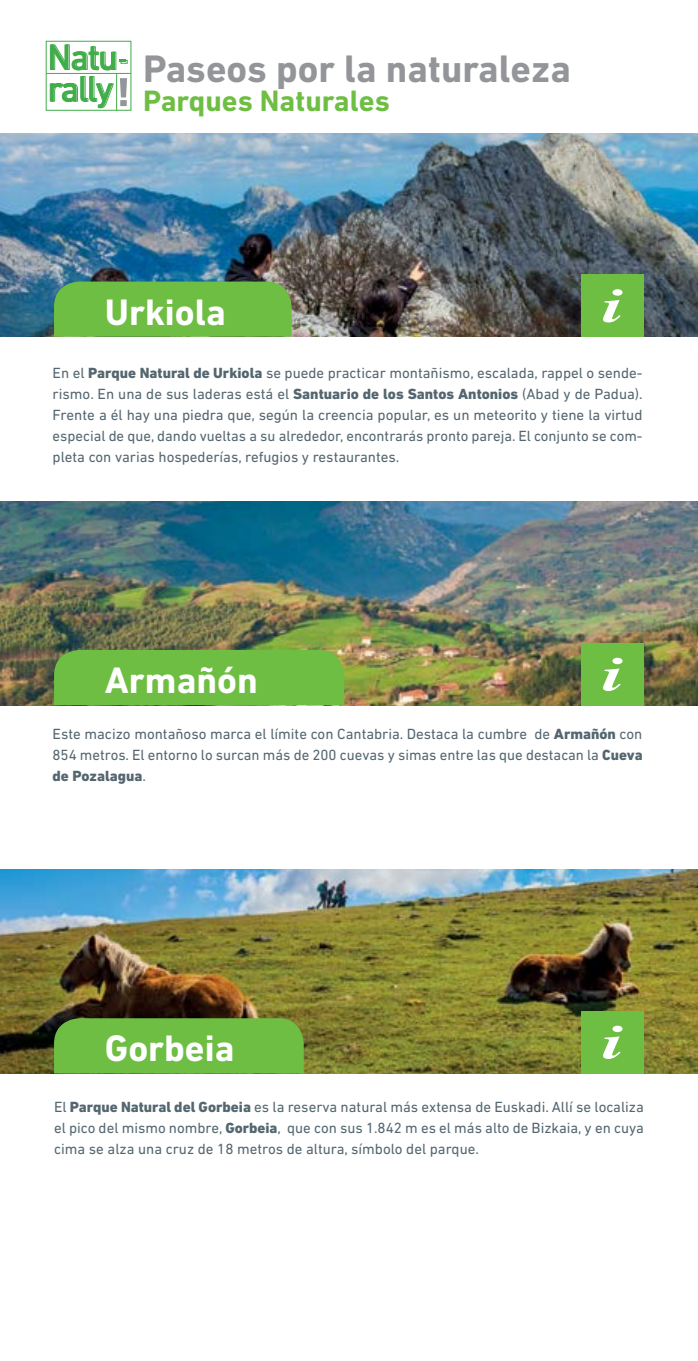
<style>
.page{position:relative;width:698px;height:1361px;background:#fff}
.page>*{position:absolute;margin:0;border:0;box-sizing:border-box;transform-origin:0 0}
.t1{font:700 39px "DIN Next LT Pro";color:#939598}
.t2{font:700 37.5px "DIN Next LT Pro";color:#fff}
.t3{font:700 30px "DIN Next LT Pro";color:#6fbe44}
.t4{font:15px/21px "DIN Next LT Pro";color:#546670;text-align:justify}
.s1{font-weight:800}
</style>
<div class="page">
<img style="left:0;top:501px;width:697px;height:204px">
<img style="left:0;top:134px;width:697px;height:203px">
<img style="left:0;top:869px;width:697px;height:204px">
<img style="left:0;top:133px;width:697px;height:1px">
<div style="left:54px;top:281px;width:237px;height:56px;background:#6fbe44"></div>
<div style="left:54px;top:650px;width:290px;height:55px;background:#6fbe44"></div>
<div style="left:54px;top:1018px;width:249px;height:55px;background:#6fbe44"></div>
<svg style="left:120px;top:78px;width:7px;height:28px"></svg>
<svg style="left:50px;top:76px;width:64px;height:32px"></svg>
<svg style="left:50px;top:44px;width:77px;height:26px"></svg>
<hr style="left:46px;top:73px;width:85px;height:1px;background:#41ad49">
<hr style="left:116px;top:74px;width:1px;height:36px;background:#41ad49">
<div style="left:581px;top:275px;width:62px;height:62px;background:#6fbe44"></div>
<svg style="left:603px;top:289px;width:19px;height:33px"></svg>
<div style="left:581px;top:643px;width:62px;height:62px;background:#6fbe44"></div>
<svg style="left:603px;top:658px;width:19px;height:33px"></svg>
<div style="left:581px;top:1011px;width:62px;height:62px;background:#6fbe44"></div>
<svg style="left:603px;top:1025px;width:19px;height:34px"></svg>
<h1 class="t1" style="left:143px;top:46px;width:429px">Paseos por la naturaleza</h1>
<h3 class="t3" style="left:143px;top:83px;width:248px">Parques Naturales</h3>
<h2 class="t2" style="left:105px;top:290px;width:123px">Urkiola</h2>
<p class="t4" style="left:53px;top:362px;width:591px">En el <span class="s1">Parque Natural de Urkiola</span> se puede practicar montañismo, escalada, rappel o sende&shy;rismo. En una de sus laderas está el <span class="s1">Santuario de los Santos Antonios</span> (Abad y de Padua).<br>Frente a él hay una piedra que, según la creencia popular, es un meteorito y tiene la virtud especial de que, dando vueltas a su alrededor, encontrarás pronto pareja. El conjunto se com&shy;pleta con varias hospederías, refugios y restaurantes.</p>
<h2 class="t2" style="left:105px;top:658px;width:154px">Armañón</h2>
<p class="t4" style="left:53px;top:723px;width:591px">Este macizo montañoso marca el límite con Cantabria. Destaca la cumbre de <span class="s1">Armañón</span> con 854 metros. El entorno lo surcan más de 200 cuevas y simas entre las que destacan la <span class="s1">Cueva de Pozalagua</span>.</p>
<h2 class="t2" style="left:105px;top:1026px;width:131px">Gorbeia</h2>
<p class="t4" style="left:54px;top:1095px;width:591px">El <span class="s1">Parque Natural del Gorbeia</span> es la reserva natural más extensa de Euskadi. Allí se localiza el pico del mismo nombre, <span class="s1">Gorbeia</span>, que con sus 1.842 m es el más alto de Bizkaia, y en cuya cima se alza una cruz de 18 metros de altura, símbolo del parque.</p>
</div>
